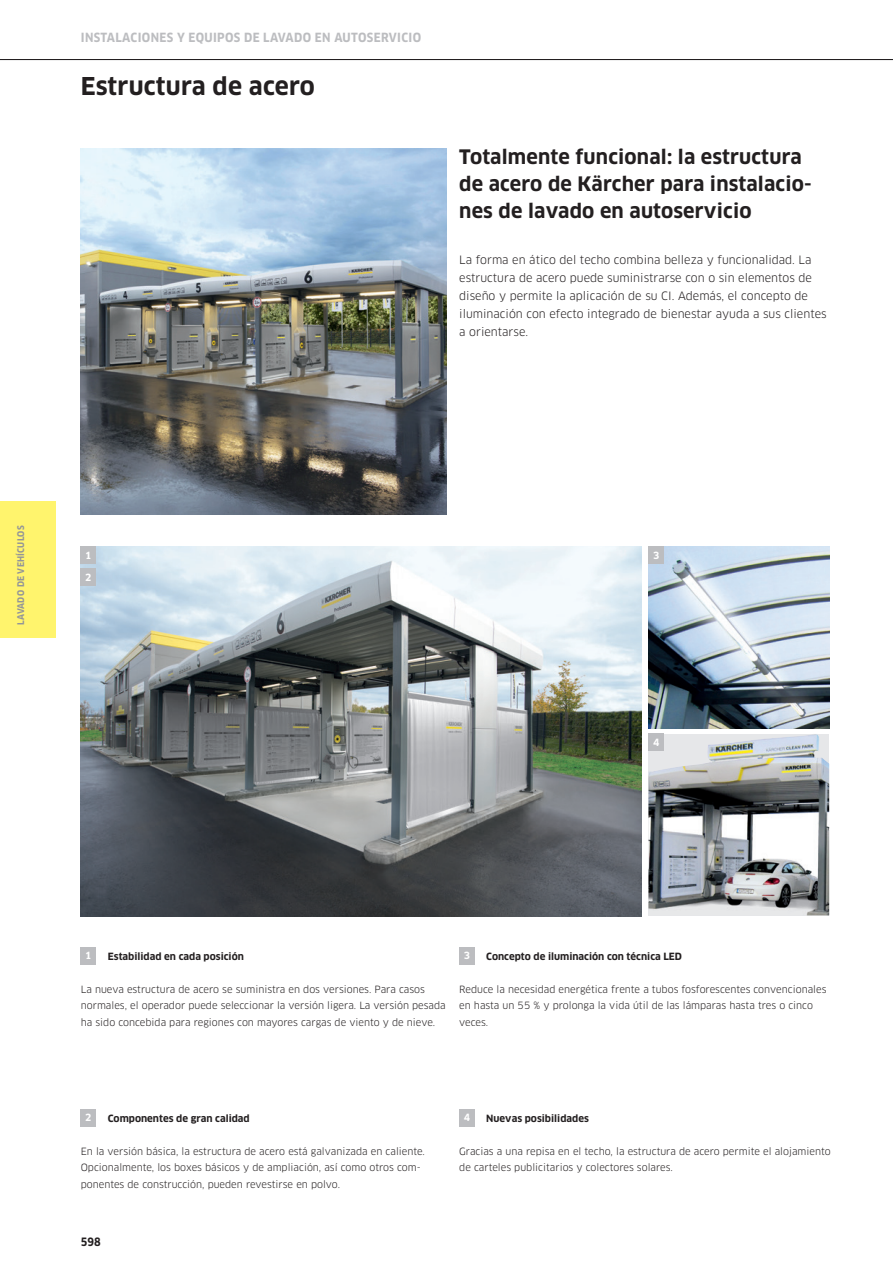
<style>
.page{position:relative;width:893px;height:1263px;background:#fff}
.page>*{position:absolute;margin:0;border:0;box-sizing:border-box;transform-origin:0 0}
.t1{font:700 24px "Clan Pro";letter-spacing:.01em;color:#231f20}
.t2{font:700 19.5px/27px "Clan Pro";letter-spacing:.01em;color:#231f20}
.t3{font:700 condensed 12.3px "Clan Pro";letter-spacing:.03em;color:#bcbdc0}
.t4{font:11.25px/18px "Clan Pro";color:#231f20}
.t5{font:700 condensed 11.25px "Clan Pro";color:#231f20}
.t6{font:9.75px/16.5px "Clan Pro";color:#231f20}
.t7{font:700 9.75px "Clan Pro";color:#231f20}
.t8{font:700 9.75px "Clan Pro";color:#fff}
.t9{font:700 condensed 9px "Clan Pro";letter-spacing:.03em;color:#939598}
</style>
<div class="page">
<hr style="left:0;top:59px;width:893px;height:1px;background:#231f20">
<div style="left:0;top:502px;width:55px;height:136px;background:#fff46d"></div>
<img style="left:81px;top:149px;width:365px;height:365px">
<img style="left:81px;top:546px;width:561px;height:370px">
<img style="left:648px;top:734px;width:181px;height:181px">
<img style="left:648px;top:546px;width:181px;height:182px">
<div style="left:81px;top:947px;width:15px;height:17px;background:#bcbdc0"></div>
<div style="left:81px;top:546px;width:15px;height:17px;background:#bcbdc0"></div>
<div style="left:81px;top:568px;width:15px;height:17px;background:#bcbdc0"></div>
<div style="left:648px;top:734px;width:16px;height:17px;background:#bcbdc0"></div>
<div style="left:648px;top:546px;width:16px;height:17px;background:#bcbdc0"></div>
<div style="left:81px;top:1109px;width:15px;height:17px;background:#bcbdc0"></div>
<div style="left:459px;top:1109px;width:16px;height:17px;background:#bcbdc0"></div>
<div style="left:459px;top:947px;width:16px;height:17px;background:#bcbdc0"></div>
<p class="t3" style="left:81px;top:30px;width:342px">INSTALACIONES Y EQUIPOS DE LAVADO EN AUTOSERVICIO</p>
<h1 class="t1" style="left:81px;top:73px;width:236px">Estructura de acero</h1>
<h2 class="t2" style="left:459px;top:144px;width:354px">Totalmente funcional: la estructura de acero de Kärcher para instalacio&shy;nes de lavado en autoservicio</h2>
<p class="t4" style="left:459px;top:251px;width:369px">La forma en ático del techo combina belleza y funcionalidad. La estructura de acero puede suministrarse con o sin elementos de diseño y permite la aplicación de su CI. Además, el concepto de iluminación con efecto integrado de bienestar ayuda a sus clientes a orientarse.</p>
<p class="t9" style="left:16px;top:625px;width:101px;rotate:-90deg">LAVADO DE VEHÍCULOS</p>
<p class="t8" style="left:85px;top:550px;width:8px">1</p>
<p class="t8" style="left:85px;top:571px;width:8px">2</p>
<p class="t8" style="left:653px;top:550px;width:8px">3</p>
<p class="t8" style="left:653px;top:737px;width:8px">4</p>
<p class="t8" style="left:85px;top:950px;width:8px">1</p>
<p class="t7" style="left:108px;top:950px;width:138px">Estabilidad en cada posición</p>
<p class="t6" style="left:81px;top:981px;width:366px">La nueva estructura de acero se suministra en dos versiones. Para casos normales, el operador puede seleccionar la versión ligera. La versión pesada ha sido concebida para regiones con mayores cargas de viento y de nieve.</p>
<p class="t8" style="left:464px;top:950px;width:8px">3</p>
<p class="t7" style="left:486px;top:950px;width:197px">Concepto de iluminación con técnica LED</p>
<p class="t6" style="left:459px;top:981px;width:369px">Reduce la necesidad energética frente a tubos fosforescentes convencionales en hasta un 55 % y prolonga la vida útil de las lámparas hasta tres o cinco veces.</p>
<p class="t8" style="left:85px;top:1112px;width:8px">2</p>
<p class="t7" style="left:108px;top:1112px;width:144px">Componentes de gran calidad</p>
<p class="t6" style="left:81px;top:1143px;width:346px">En la versión básica, la estructura de acero está galvanizada en caliente.<br>Opcionalmente, los boxes básicos y de ampliación, así como otros com&shy;ponentes de construcción, pueden revestirse en polvo.</p>
<p class="t5" style="left:81px;top:1236px;width:21px">598</p>
<p class="t8" style="left:464px;top:1112px;width:8px">4</p>
<p class="t7" style="left:486px;top:1112px;width:104px">Nuevas posibilidades</p>
<p class="t6" style="left:459px;top:1143px;width:373px">Gracias a una repisa en el techo, la estructura de acero permite el alojamiento de carteles publicitarios y colectores solares.</p>
</div>
